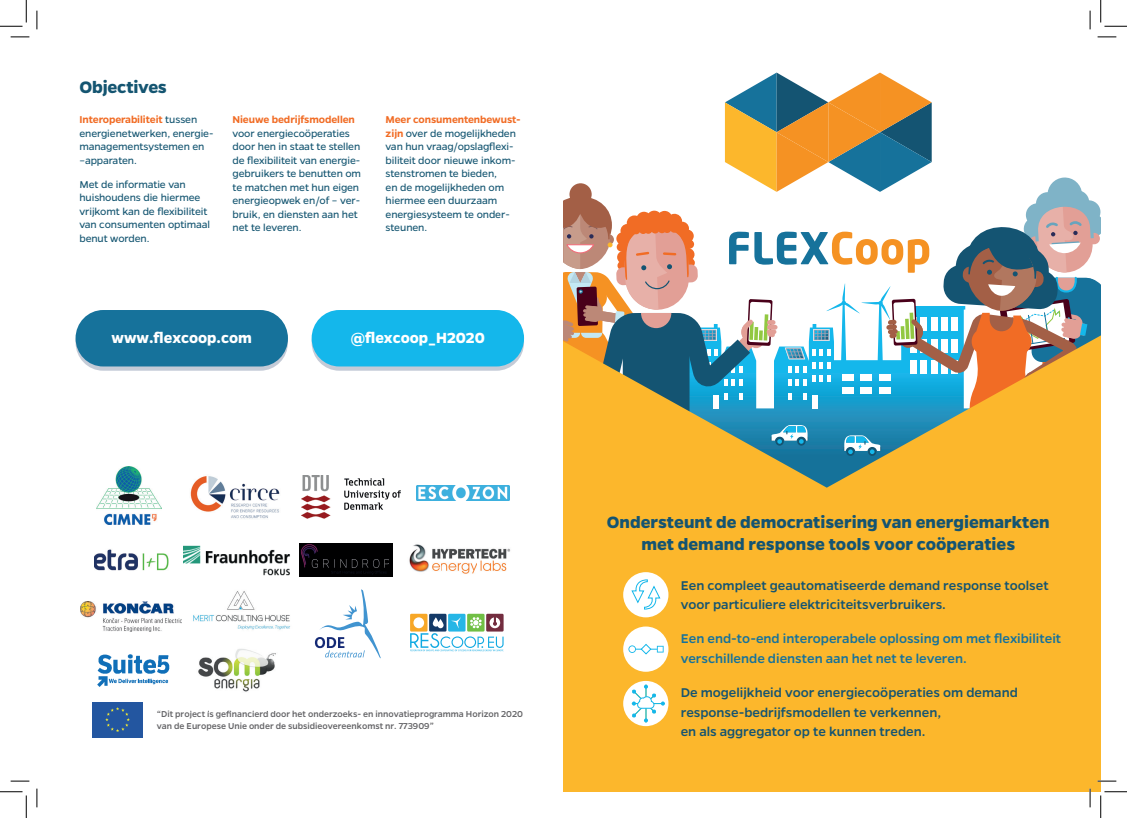
<style>
.page{position:relative;width:1127px;height:818px;background:#fff}
.page>*{position:absolute;margin:0;border:0;box-sizing:border-box;transform-origin:0 0}
.t1{font:700 18.75px "Gentona";letter-spacing:-.01em;color:#145571}
.t2{font:700 18.5px/22.2px "Gentona";color:#145472;text-align:center}
.t3{font:700 16.62px "Gentona";color:#fff}
.t4{font:500 14.38px/19.6px "Gentona";color:#145472}
.t5{font:500 14.38px/19.6px "Gentona";color:#16729b}
.t6{font:11.25px/13.5px "Gentona";letter-spacing:-.01em;color:#145571}
.t7{font:600 11.25px "Gentona";letter-spacing:-.01em;color:#f16c25}
.t8{font:500 9.75px/11.6px "Gentona";color:#646467}
.s1{font-weight:600;color:#f16c25}
</style>
<div class="page">
<div style="left:92px;top:702px;width:51px;height:35px;background:#2356a0"></div>
<svg style="left:105px;top:707px;width:25px;height:25px"></svg>
<img style="left:190px;top:476px;width:90px;height:43px">
<svg style="left:315px;top:589px;width:66px;height:69px"></svg>
<img style="left:97px;top:467px;width:64px;height:57px">
<img style="left:302px;top:475px;width:98px;height:44px">
<img style="left:94px;top:549px;width:75px;height:22px">
<img style="left:183px;top:545px;width:107px;height:31px">
<div style="left:299px;top:543px;width:94px;height:34px;background:#000001"></div>
<img style="left:301px;top:544px;width:88px;height:30px">
<img style="left:409px;top:544px;width:102px;height:30px">
<img style="left:81px;top:601px;width:100px;height:30px">
<img style="left:416px;top:486px;width:93px;height:14px">
<img style="left:190px;top:649px;width:86px;height:63px">
<img style="left:193px;top:591px;width:97px;height:39px">
<img style="left:97px;top:654px;width:73px;height:33px">
<svg style="left:410px;top:614px;width:93px;height:37px"></svg>
<svg style="left:75px;top:314px;width:213px;height:57px"></svg>
<svg style="left:311px;top:314px;width:213px;height:57px"></svg>
<div style="left:75px;top:310px;width:213px;height:56px;background:#16729b;border-radius:28px"></div>
<div style="left:311px;top:310px;width:213px;height:56px;background:#14b7eb;border-radius:28px"></div>
<div style="left:563px;top:610px;width:537px;height:182px;background:#fcb72c"></div>
<div style="left:623px;top:572px;width:45px;height:45px;background:#fff;border-radius:50%"></div>
<svg style="left:563px;top:73px;width:537px;height:537px"></svg>
<div style="left:623px;top:681px;width:45px;height:45px;background:#fff;border-radius:50%"></div>
<svg style="left:631px;top:685px;width:33px;height:37px"></svg>
<div style="left:623px;top:626px;width:45px;height:46px;background:#fff;border-radius:50%"></div>
<svg style="left:628px;top:644px;width:35px;height:11px"></svg>
<svg style="left:11px;top:36px;width:18px;height:2px"></svg>
<svg style="left:1097px;top:36px;width:18px;height:2px"></svg>
<svg style="left:11px;top:780px;width:18px;height:2px"></svg>
<svg style="left:1097px;top:780px;width:18px;height:2px"></svg>
<svg style="left:36px;top:11px;width:2px;height:18px"></svg>
<svg style="left:36px;top:788px;width:2px;height:19px"></svg>
<svg style="left:1089px;top:11px;width:1px;height:18px"></svg>
<svg style="left:1088px;top:788px;width:2px;height:19px"></svg>
<svg style="left:0;top:0;width:27px;height:27px"></svg>
<svg style="left:0;top:791px;width:27px;height:27px"></svg>
<svg style="left:1100px;top:0;width:26px;height:27px"></svg>
<svg style="left:1100px;top:791px;width:26px;height:27px"></svg>
<h1 class="t1" style="left:79px;top:77px;width:89px">Objectives</h1>
<p class="t6" style="left:79px;top:113px;width:136px"><span class="s1">Interoperabiliteit</span> tussen energienetwerken, energie&shy;managementsystemen en –apparaten.</p>
<p class="t6" style="left:79px;top:178px;width:132px">Met de informatie van huishoudens die hiermee vrijkomt kan de flexibiliteit van consumenten optimaal benut worden.</p>
<p class="t7" style="left:232px;top:113px;width:124px">Nieuwe bedrijfsmodellen</p>
<p class="t6" style="left:232px;top:126px;width:130px">voor energiecoöperaties door hen in staat te stellen de flexibiliteit van energie&shy;gebruikers te benutten om te matchen met hun eigen energieopwek en/of – ver&shy;bruik, en diensten aan het net te leveren.</p>
<p class="t6" style="left:385px;top:113px;width:137px"><span class="s1">Meer consumentenbewust&shy;zijn</span> over de mogelijkheden van hun vraag/opslagflexi&shy;biliteit door nieuwe inkom&shy;stenstromen te bieden,<br>en de mogelijkheden om hiermee een duurzaam energiesysteem te onder&shy;steunen.</p>
<h3 class="t3" style="left:111px;top:328px;width:142px">www.flexcoop.com</h3>
<h3 class="t3" style="left:351px;top:328px;width:135px">@flexcoop_H2020</h3>
<p class="t8" style="left:157px;top:708px;width:367px">“Dit project is gefinancierd door het onderzoeks- en innovatieprogramma Horizon 2020 van de Europese Unie onder de subsidieovereenkomst nr. 773909”</p>
<h2 class="t2" style="left:606px;top:510px;width:444px">Ondersteunt de democratisering van energiemarkten met demand response tools voor coöperaties</h2>
<p class="t4" style="left:680px;top:575px;width:369px">Een compleet geautomatiseerde demand response toolset voor particuliere elektriciteitsverbruikers.</p>
<p class="t5" style="left:680px;top:629px;width:382px">Een end-to-end interoperabele oplossing om met flexibiliteit verschillende diensten aan het net te leveren.</p>
<p class="t4" style="left:680px;top:682px;width:338px">De mogelijkheid voor energiecoöperaties om demand response-bedrijfsmodellen te verkennen,<br>en als aggregator op te kunnen treden.</p>
</div>
